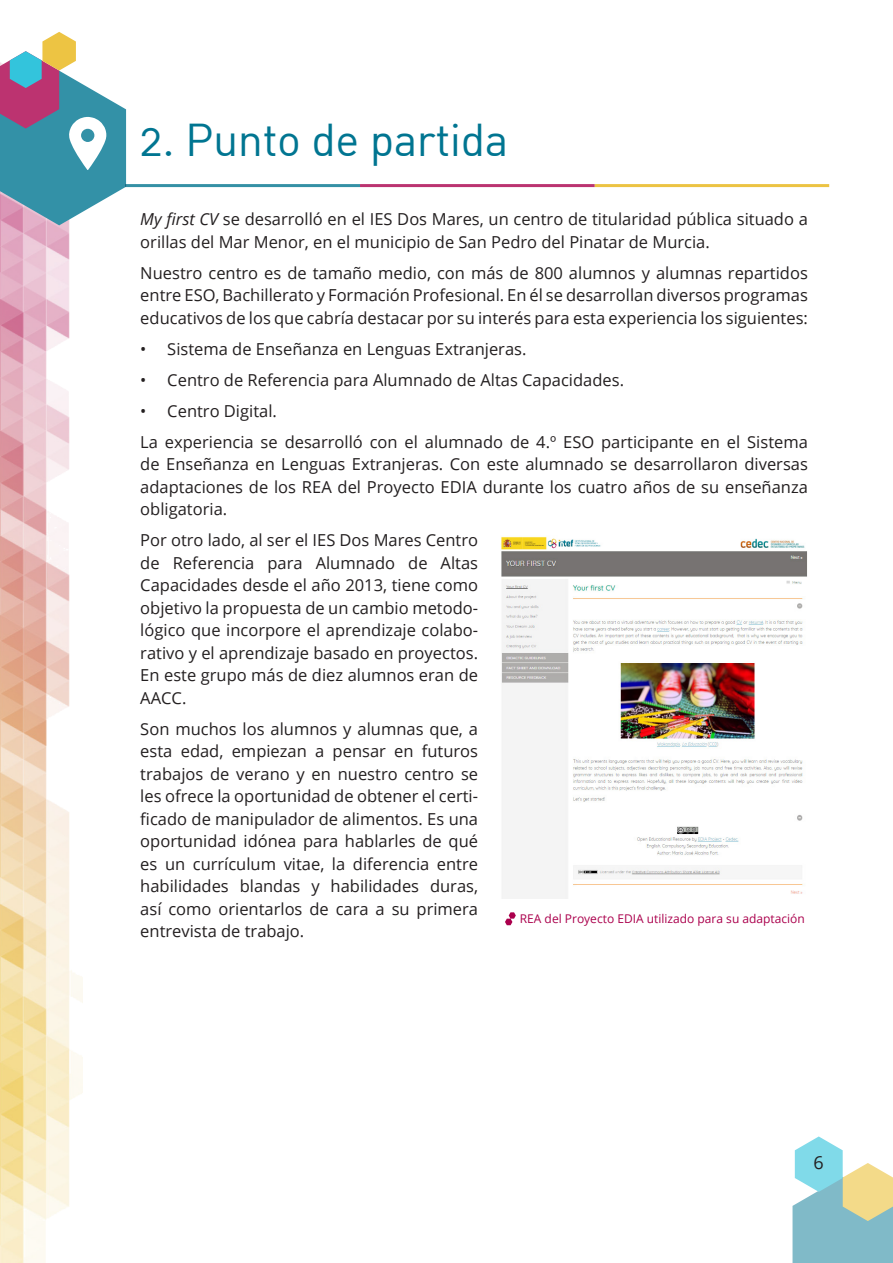
<style>
.page{position:relative;width:893px;height:1263px;background:#fff}
.page>*{position:absolute;margin:0;border:0;box-sizing:border-box;transform-origin:0 0}
.Título_sección{font:45px "DIN Regular Alternate";letter-spacing:-.01em;color:#007591}
.t1{font:18px "Open Sans";color:#231f20}
.base{font:16.5px/22.5px "Open Sans";color:#231f20;text-align:justify}
.pie_de_foto{font:12px "Open Sans";color:#ab004d}
.s1{font-style:italic}
</style>
<div class="page">
<img style="left:0;top:225px;width:83px;height:1038px">
<hr style="left:125px;top:184px;width:235px;height:3px;background:#03758f">
<hr style="left:360px;top:184px;width:235px;height:3px;background:#ab004d">
<hr style="left:595px;top:184px;width:234px;height:3px;background:#e8b514">
<svg style="left:792px;top:1136px;width:101px;height:127px"></svg>
<svg style="left:0;top:32px;width:126px;height:193px"></svg>
<svg style="left:505px;top:912px;width:11px;height:13px"></svg>
<img style="left:501px;top:536px;width:306px;height:362px">
<h2 class="Título_sección" style="left:140px;top:111px;width:370px">2. Punto de partida</h2>
<p class="base" style="left:140px;top:208px;width:669px"><span class="s1">My first CV</span> se desarrolló en el IES Dos Mares, un centro de titularidad pública situado a orillas del Mar Menor, en el municipio de San Pedro del Pinatar de Murcia.</p>
<p class="base" style="left:140px;top:261px;width:669px">Nuestro centro es de tamaño medio, con más de 800 alumnos y alumnas repartidos entre ESO, Bachillerato y Formación Profesional. En él se desarrollan diversos programas educativos de los que cabría destacar por su interés para esta experiencia los siguientes:</p>
<p class="base" style="left:140px;top:337px;width:388px">• Sistema de Enseñanza en Lenguas Extranjeras.</p>
<p class="base" style="left:140px;top:368px;width:485px">• Centro de Referencia para Alumnado de Altas Capacidades.</p>
<p class="base" style="left:140px;top:399px;width:138px">• Centro Digital.</p>
<p class="base" style="left:140px;top:430px;width:669px">La experiencia se desarrolló con el alumnado de 4.º ESO participante en el Sistema de Enseñanza en Lenguas Extranjeras. Con este alumnado se desarrollaron diversas adaptaciones de los REA del Proyecto EDIA durante los cuatro años de su enseñanza obligatoria.</p>
<p class="base" style="left:140px;top:529px;width:339px">Por otro lado, al ser el IES Dos Mares Centro de Referencia para Alumnado de Altas Capacidades desde el año 2013, tiene como objetivo la propuesta de un cambio metodo&shy;lógico que incorpore el aprendizaje colabo&shy;rativo y el aprendizaje basado en proyectos.<br>En este grupo más de diez alumnos eran de AACC.</p>
<p class="base" style="left:140px;top:717px;width:339px">Son muchos los alumnos y alumnas que, a esta edad, empiezan a pensar en futuros trabajos de verano y en nuestro centro se les ofrece la oportunidad de obtener el certi&shy;ficado de manipulador de alimentos. Es una oportunidad idónea para hablarles de qué es un currículum vitae, la diferencia entre habilidades blandas y habilidades duras, así como orientarlos de cara a su primera entrevista de trabajo.</p>
<p class="pie_de_foto" style="left:520px;top:911px;width:286px">REA del Proyecto EDIA utilizado para su adaptación</p>
<p class="t1" style="left:813px;top:1150px;width:12px">6</p>
</div>
